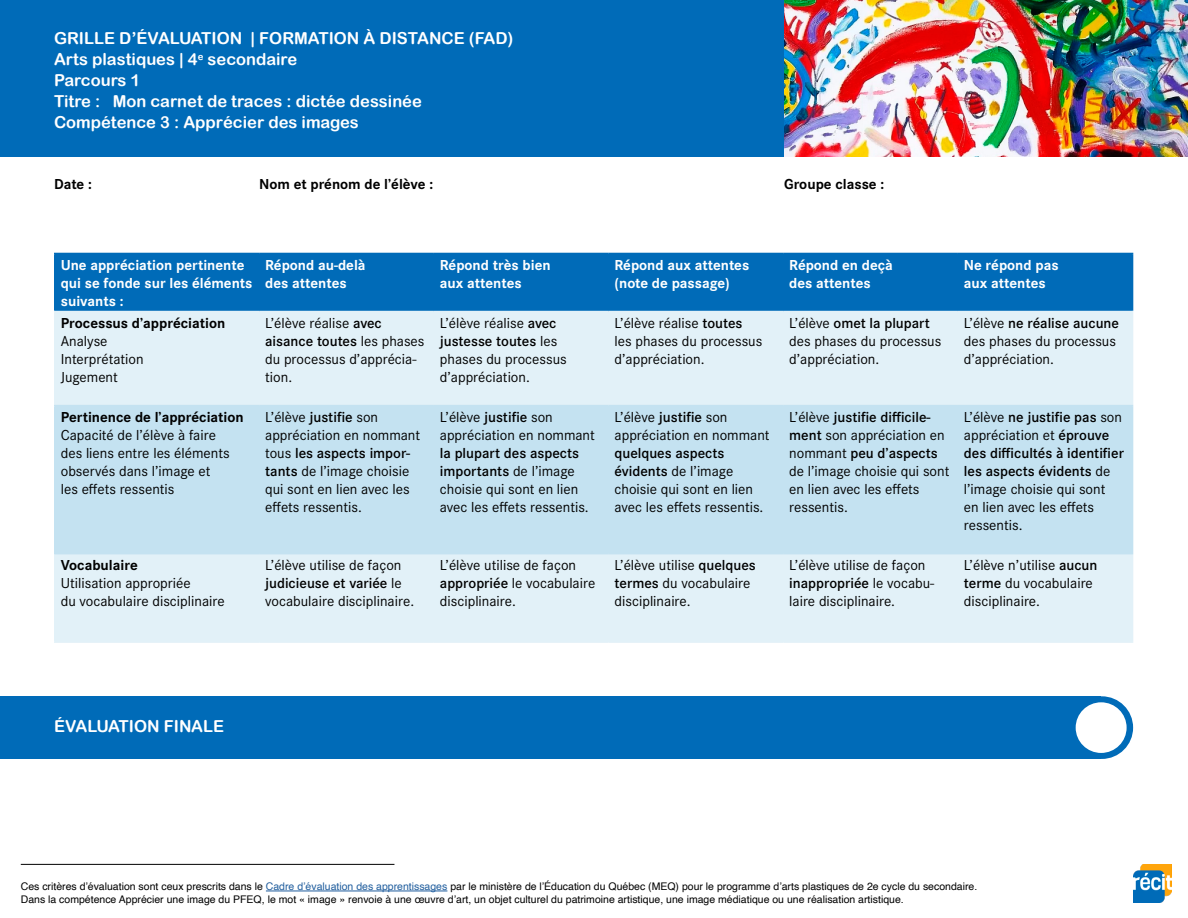
<style>
.page{position:relative;width:1188px;height:918px;background:#fff}
.page>*{position:absolute;margin:0;border:0;box-sizing:border-box;transform-origin:0 0}
.t1{font:16.5px/21px "Arial Rounded MT Bold";color:#fff}
.t2{font:15px/18px "Corporate S Pro";color:#000}
.t3{font:700 15px/18px "Corporate S Pro";color:#fff}
.t4{font:700 15px "Corporate S Pro";color:#000}
.t5{font:10.5px/12.6px "Helvetica";color:#000}
.s1{font-weight:600}
.s2{color:#215e9e}
</style>
<div class="page">
<img style="left:1133px;top:864px;width:38px;height:38px">
<hr style="left:21px;top:864px;width:373px;height:1px;background:#000">
<hr style="left:266px;top:891px;width:181px;height:1px;background:#215e9e">
<div style="left:0;top:0;width:1188px;height:157px;background:#006bb8"></div>
<img style="left:784px;top:0;width:404px;height:157px">
<div style="left:0;top:696px;width:1101px;height:63px;background:#006bb8"></div>
<div style="left:1070px;top:696px;width:63px;height:63px;background:#006bb8;border-radius:50%"></div>
<div style="left:1076px;top:702px;width:51px;height:51px;background:#fff;border-radius:50%"></div>
<div style="left:56px;top:254px;width:1076px;height:57px;background:#006bb8"></div>
<div style="left:56px;top:312px;width:1076px;height:329px;background:#e2f1f8"></div>
<div style="left:56px;top:406px;width:1076px;height:147px;background:#c4e2f1"></div>
<hr style="left:54px;top:253px;width:205px;height:1px;background:#006bb8">
<hr style="left:54px;top:254px;width:2px;height:57px;background:#006bb8">
<hr style="left:259px;top:253px;width:175px;height:1px;background:#006bb8">
<hr style="left:258px;top:254px;width:2px;height:57px;background:#006bb8">
<hr style="left:434px;top:253px;width:175px;height:1px;background:#006bb8">
<hr style="left:433px;top:254px;width:2px;height:57px;background:#006bb8">
<hr style="left:609px;top:253px;width:174px;height:1px;background:#006bb8">
<hr style="left:608px;top:254px;width:1px;height:57px;background:#006bb8">
<hr style="left:783px;top:253px;width:175px;height:1px;background:#006bb8">
<hr style="left:782px;top:254px;width:2px;height:57px;background:#006bb8">
<hr style="left:958px;top:253px;width:175px;height:1px;background:#006bb8">
<hr style="left:957px;top:254px;width:2px;height:57px;background:#006bb8">
<hr style="left:1132px;top:254px;width:1px;height:57px;background:#006bb8">
<hr style="left:54px;top:311px;width:205px;height:1px;background:#e2f1f8">
<hr style="left:54px;top:312px;width:2px;height:93px;background:#e2f1f8">
<hr style="left:259px;top:311px;width:175px;height:1px;background:#e2f1f8">
<hr style="left:258px;top:312px;width:2px;height:93px;background:#e2f1f8">
<hr style="left:434px;top:311px;width:175px;height:1px;background:#e2f1f8">
<hr style="left:433px;top:312px;width:2px;height:93px;background:#e2f1f8">
<hr style="left:609px;top:311px;width:174px;height:1px;background:#e2f1f8">
<hr style="left:608px;top:312px;width:1px;height:93px;background:#e2f1f8">
<hr style="left:783px;top:311px;width:175px;height:1px;background:#e2f1f8">
<hr style="left:782px;top:312px;width:2px;height:93px;background:#e2f1f8">
<hr style="left:958px;top:311px;width:175px;height:1px;background:#e2f1f8">
<hr style="left:957px;top:312px;width:2px;height:93px;background:#e2f1f8">
<hr style="left:1132px;top:312px;width:1px;height:93px;background:#e2f1f8">
<hr style="left:54px;top:554px;width:2px;height:87px;background:#e2f1f8">
<hr style="left:258px;top:554px;width:2px;height:87px;background:#e2f1f8">
<hr style="left:433px;top:554px;width:2px;height:87px;background:#e2f1f8">
<hr style="left:608px;top:554px;width:1px;height:87px;background:#e2f1f8">
<hr style="left:782px;top:554px;width:2px;height:87px;background:#e2f1f8">
<hr style="left:957px;top:554px;width:2px;height:87px;background:#e2f1f8">
<hr style="left:1132px;top:554px;width:1px;height:87px;background:#e2f1f8">
<hr style="left:54px;top:641px;width:205px;height:2px;background:#e2f1f8">
<hr style="left:259px;top:641px;width:175px;height:2px;background:#e2f1f8">
<hr style="left:434px;top:641px;width:175px;height:2px;background:#e2f1f8">
<hr style="left:609px;top:641px;width:174px;height:2px;background:#e2f1f8">
<hr style="left:783px;top:641px;width:175px;height:2px;background:#e2f1f8">
<hr style="left:958px;top:641px;width:175px;height:2px;background:#e2f1f8">
<hr style="left:54px;top:405px;width:205px;height:1px;background:#c4e2f1">
<hr style="left:54px;top:406px;width:2px;height:147px;background:#c4e2f1">
<hr style="left:259px;top:405px;width:175px;height:1px;background:#c4e2f1">
<hr style="left:258px;top:406px;width:2px;height:147px;background:#c4e2f1">
<hr style="left:434px;top:405px;width:175px;height:1px;background:#c4e2f1">
<hr style="left:433px;top:406px;width:2px;height:147px;background:#c4e2f1">
<hr style="left:609px;top:405px;width:174px;height:1px;background:#c4e2f1">
<hr style="left:608px;top:406px;width:1px;height:147px;background:#c4e2f1">
<hr style="left:783px;top:405px;width:175px;height:1px;background:#c4e2f1">
<hr style="left:782px;top:406px;width:2px;height:147px;background:#c4e2f1">
<hr style="left:958px;top:405px;width:175px;height:1px;background:#c4e2f1">
<hr style="left:957px;top:406px;width:2px;height:147px;background:#c4e2f1">
<hr style="left:1132px;top:406px;width:1px;height:147px;background:#c4e2f1">
<hr style="left:54px;top:553px;width:205px;height:1px;background:#c4e2f1">
<hr style="left:259px;top:553px;width:175px;height:1px;background:#c4e2f1">
<hr style="left:434px;top:553px;width:175px;height:1px;background:#c4e2f1">
<hr style="left:609px;top:553px;width:174px;height:1px;background:#c4e2f1">
<hr style="left:783px;top:553px;width:175px;height:1px;background:#c4e2f1">
<hr style="left:958px;top:553px;width:175px;height:1px;background:#c4e2f1">
<p class="t1" style="left:54px;top:28px;width:461px">GRILLE D’ÉVALUATION | FORMATION À DISTANCE (FAD)<br>Arts plastiques | 4<sup>e</sup> secondaire<br>Parcours 1<br>Titre : Mon carnet de traces : dictée dessinée Compétence 3 : Apprécier des images</p>
<p class="t4" style="left:54px;top:173px;width:39px">Date :</p>
<p class="t4" style="left:259px;top:173px;width:175px">Nom et prénom de l’élève :</p>
<p class="t4" style="left:784px;top:173px;width:102px">Groupe classe :</p>
<p class="t3" style="left:61px;top:254px;width:193px">Une appréciation pertinente qui se fonde sur les éléments suivants :</p>
<p class="t3" style="left:265px;top:254px;width:102px">Répond au-delà des attentes</p>
<p class="t3" style="left:440px;top:254px;width:112px">Répond très bien aux attentes</p>
<p class="t3" style="left:615px;top:254px;width:136px">Répond aux attentes (note de passage)</p>
<p class="t3" style="left:789px;top:254px;width:105px">Répond en deçà des attentes</p>
<p class="t3" style="left:964px;top:254px;width:96px">Ne répond pas aux attentes</p>
<p class="t4" style="left:61px;top:311px;width:166px">Processus d’appréciation</p>
<p class="t2" style="left:61px;top:331px;width:84px">Analyse<br>Interprétation<br>Jugement</p>
<p class="t2" style="left:265px;top:313px;width:161px">L’élève réalise <span class="s1">avec aisance toutes</span> les phases du processus d’apprécia&shy;tion.</p>
<p class="t2" style="left:440px;top:313px;width:128px">L’élève réalise <span class="s1">avec justesse toutes</span> les phases du processus d’appréciation.</p>
<p class="t2" style="left:615px;top:313px;width:149px">L’élève réalise <span class="s1">toutes </span>les phases du processus d’appréciation.</p>
<p class="t2" style="left:789px;top:313px;width:154px">L’élève <span class="s1">omet la plupart </span>des phases du processus d’appréciation.</p>
<p class="t2" style="left:964px;top:313px;width:157px">L’élève <span class="s1">ne réalise aucune </span>des phases du processus d’appréciation.</p>
<p class="t4" style="left:61px;top:405px;width:185px">Pertinence de l’appréciation</p>
<p class="t2" style="left:61px;top:425px;width:171px">Capacité de l’élève à faire des liens entre les éléments observés dans l’image et les effets ressentis</p>
<p class="t4" style="left:61px;top:553px;width:79px">Vocabulaire</p>
<p class="t2" style="left:61px;top:573px;width:165px">Utilisation appropriée<br>du vocabulaire disciplinaire</p>
<p class="t2" style="left:265px;top:407px;width:157px">L’élève <span class="s1">justifie</span> son appréciation en nommant tous <span class="s1">les aspects impor&shy;tants</span> de l’image choisie qui sont en lien avec les effets ressentis.</p>
<p class="t2" style="left:440px;top:407px;width:157px">L’élève <span class="s1">justifie</span> son appréciation en nommant</p>
<p class="t2" style="left:440px;top:443px;width:150px"><span class="s1">la plupart des aspects importants</span> de l’image choisie qui sont en lien avec les effets ressentis.</p>
<p class="t2" style="left:615px;top:407px;width:157px">L’élève <span class="s1">justifie</span> son appréciation en nommant</p>
<p class="t2" style="left:615px;top:443px;width:150px"><span class="s1">quelques aspects évidents</span> de l’image choisie qui sont en lien avec les effets ressentis.</p>
<p class="t2" style="left:789px;top:407px;width:162px">L’élève <span class="s1">justifie difficile&shy;ment</span> son appréciation en nommant <span class="s1">peu d’aspects </span>de l’image choisie qui sont en lien avec les effets ressentis.</p>
<p class="t2" style="left:964px;top:407px;width:162px">L’élève <span class="s1">ne justifie pas</span> son appréciation et <span class="s1">éprouve des difficultés à identifier les aspects évidents</span> de l’image choisie qui sont en lien avec les effets ressentis.</p>
<p class="t2" style="left:265px;top:555px;width:150px">L’élève utilise de façon <span class="s1">judicieuse et variée</span> le vocabulaire disciplinaire.</p>
<p class="t2" style="left:440px;top:555px;width:157px">L’élève utilise de façon <span class="s1">appropriée</span> le vocabulaire disciplinaire.</p>
<p class="t2" style="left:615px;top:555px;width:143px">L’élève utilise <span class="s1">quelques termes</span> du vocabulaire disciplinaire.</p>
<p class="t2" style="left:789px;top:555px;width:147px">L’élève utilise de façon <span class="s1">inappropriée</span> le vocabu&shy;laire disciplinaire.</p>
<p class="t2" style="left:964px;top:555px;width:135px">L’élève n’utilise <span class="s1">aucun terme</span> du vocabulaire disciplinaire.</p>
<p class="t1" style="left:54px;top:715px;width:172px">ÉVALUATION FINALE</p>
<p class="t5" style="left:21px;top:881px;width:958px">Ces critères d’évaluation sont ceux prescrits dans le <span class="s2">Cadre d’évaluation des apprentissages</span> par le ministère de l’Éducation du Québec (MEQ) pour le programme d’arts plastiques de 2e cycle du secondaire.<br>Dans la compétence Apprécier une image du PFEQ, le mot « image » renvoie à une œuvre d’art, un objet culturel du patrimoine artistique, une image médiatique ou une réalisation artistique.</p>
</div>
